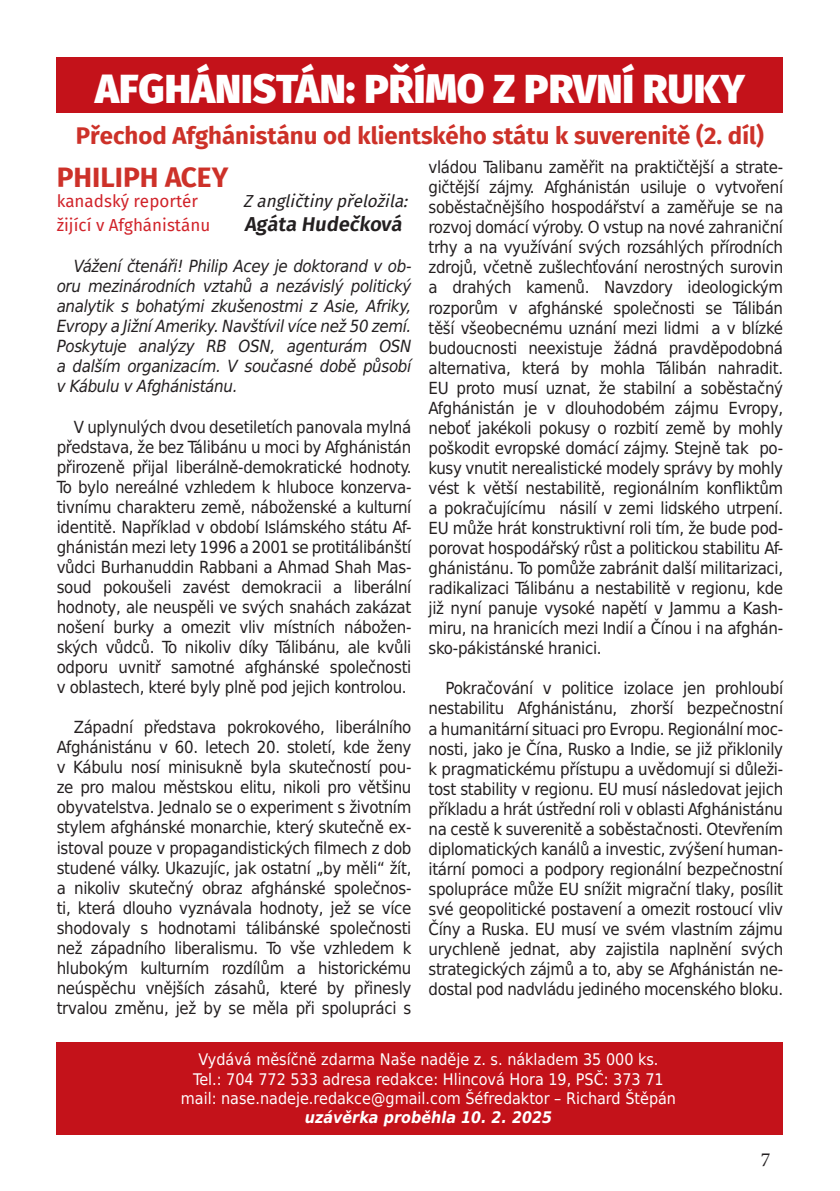
<style>
.page{position:relative;width:840px;height:1191px;background:#fff}
.page>*{position:absolute;margin:0;border:0;box-sizing:border-box;transform-origin:0 0}
.t1{font:800 40px "Fira Sans";color:#fff}
.t2{font:700 28px "Fira Sans";color:#cd3129}
.t3{font:700 24px "Fira Sans";color:#cd3129}
.t4{font:600 20px "Fira Sans";color:#231f20}
.t5{font:20px "Minion Pro";color:#231f20}
.t6{font:17px "Fira Sans";color:#d1232a}
.t7{font:italic 17px "Fira Sans";color:#231f20}
.TEXT{font:16.8px/20px "DejaVu Sans Condensed";letter-spacing:-.02em;color:#231f20;text-align:justify}
.TEXT-2{font:italic 16.8px/20.2px "DejaVu Sans Condensed";letter-spacing:-.02em;color:#231f20;text-align:justify}
.t8{font:16px "DejaVu Sans Condensed";color:#fff}
.t9{font:italic 700 16px "DejaVu Sans Condensed";color:#fff}
</style>
<div class="page">
<div style="left:57px;top:1041px;width:725px;height:93px;background:#c4121a"></div>
<div style="left:57px;top:57px;width:725px;height:55px;background:#c4121a"></div>
<p class="t1" style="left:95px;top:53px;width:651px">AFGHÁNISTÁN: PŘÍMO Z PRVNÍ RUKY</p>
<p class="t3" style="left:76px;top:115px;width:689px">Přechod Afghánistánu od klientského státu k suverenitě (2. díl)</p>
<p class="t2" style="left:57px;top:153px;width:173px">PHILIPH ACEY</p>
<p class="t6" style="left:57px;top:188px;width:143px">kanadský reportér</p>
<p class="t7" style="left:243px;top:188px;width:171px">Zangličtinypřeložila:</p>
<p class="t6" style="left:57px;top:212px;width:155px">žijící v Afghánistánu</p>
<p class="t4" style="left:244px;top:208px;width:163px">Agáta Hudečková</p>
<p class="TEXT-2" style="left:57px;top:255px;width:356px;text-indent:17px">Vážení čtenáři! Philip Acey je doktorand v ob&shy;oru mezinárodních vztahů a nezávislý politický analytik s bohatými zkušenostmi z Asie, Afriky, Evropy a Jižní Ameriky. Navštívil více než 50 zemí.<br>Poskytuje analýzy RB OSN, agenturám OSN a dalším organizacím. V současné době působí v Kábulu v Afghánistánu.</p>
<p class="TEXT" style="left:57px;top:416px;width:356px;text-indent:17px">V uplynulých dvou desetiletích panovala mylná představa, že bez Tálibánu u moci by Afghánistán přirozeně přijal liberálně-demokratické hodnoty.<br>To bylo nereálné vzhledem k hluboce konzerva&shy;tivnímu charakteru země, náboženské a kulturní identitě. Například v období Islámského státu Af&shy;ghánistán mezi lety 1996 a 2001 se protitálibánští vůdci Burhanuddin Rabbani a Ahmad Shah Mas&shy;soud pokoušeli zavést demokracii a liberální hodnoty, ale neuspěli ve svých snahách zakázat nošení burky a omezit vliv místních nábožen&shy;ských vůdců. To nikoliv díky Tálibánu, ale kvůli odporu uvnitř samotné afghánské společnosti v oblastech, které byly plně pod jejich kontrolou.</p>
<p class="TEXT" style="left:57px;top:716px;width:356px;text-indent:17px">Západní představa pokrokového, liberálního Afghánistánu v 60. letech 20. století, kde ženy v Kábulu nosí minisukně byla skutečností pou&shy;ze pro malou městskou elitu, nikoli pro většinu obyvatelstva. Jednalo se o experiment s životním stylem afghánské monarchie, který skutečně ex&shy;istoval pouze v propagandistických filmech z dob studené války. Ukazujíc, jak ostatní „by měli“ žít, a nikoliv skutečný obraz afghánské společnos&shy;ti, která dlouho vyznávala hodnoty, jež se více shodovaly s hodnotami tálibánské společnosti než západního liberalismu. To vše vzhledem k hlubokým kulturním rozdílům a historickému neúspěchu vnějších zásahů, které by přinesly trvalou změnu, jež by se měla při spolupráci s</p>
<p class="TEXT" style="left:428px;top:156px;width:356px">vládou Talibanu zaměřit na praktičtější a strate&shy;gičtější zájmy. Afghánistán usiluje o vytvoření soběstačnějšího hospodářství a zaměřuje se na rozvoj domácí výroby. O vstup na nové zahraniční trhy a na využívání svých rozsáhlých přírodních zdrojů, včetně zušlechťování nerostných surovin a drahých kamenů. Navzdory ideologickým rozporům v afghánské společnosti se Tálibán těší všeobecnému uznání mezi lidmi a v blízké budoucnosti neexistuje žádná pravděpodobná alternativa, která by mohla Tálibán nahradit.<br>EU proto musí uznat, že stabilní a soběstačný Afghánistán je v dlouhodobém zájmu Evropy, neboť jakékoli pokusy o rozbití země by mohly poškodit evropské domácí zájmy. Stejně tak po&shy;kusy vnutit nerealistické modely správy by mohly vést k větší nestabilitě, regionálním konfliktům a pokračujícímu násilí v zemi lidského utrpení.<br>EU může hrát konstruktivní roli tím, že bude pod&shy;porovat hospodářský růst a politickou stabilitu Af&shy;ghánistánu. To pomůže zabránit další militarizaci, radikalizaci Tálibánu a nestabilitě v regionu, kde již nyní panuje vysoké napětí v Jammu a Kash&shy;miru, na hranicích mezi Indií a Čínou i na afghán&shy;sko-pákistánské hranici.</p>
<p class="TEXT" style="left:428px;top:677px;width:356px;text-indent:17px">Pokračování v politice izolace jen prohloubí nestabilitu Afghánistánu, zhorší bezpečnostní a humanitární situaci pro Evropu. Regionální moc&shy;nosti, jako je Čína, Rusko a Indie, se již přiklonily k pragmatickému přístupu a uvědomují si důleži&shy;tost stability v regionu. EU musí následovat jejich příkladu a hrát ústřední roli v oblasti Afghánistánu na cestě k suverenitě a soběstačnosti. Otevřením diplomatických kanálů a investic, zvýšení human&shy;itární pomoci a podpory regionální bezpečnostní spolupráce může EU snížit migrační tlaky, posílit své geopolitické postavení a omezit rostoucí vliv Číny a Ruska. EU musí ve svém vlastním zájmu urychleně jednat, aby zajistila naplnění svých strategických zájmů a to, aby se Afghánistán ne&shy;dostal pod nadvládu jediného mocenského bloku.</p>
<p class="t8" style="left:198px;top:1046px;width:461px">Vydává měsíčně zdarma Naše naděje z. s. nákladem 35 000 ks.</p>
<p class="t8" style="left:193px;top:1065px;width:471px">Tel.: 704 772 533 adresa redakce: Hlincová Hora 19, PSČ: 373 71</p>
<p class="t8" style="left:181px;top:1085px;width:496px">mail: nase.nadeje.redakce@gmail.com Šéfredaktor – Richard Štěpán</p>
<p class="t9" style="left:304px;top:1105px;width:249px">uzávěrka proběhla 10. 2. 2025</p>
<p class="t5" style="left:760px;top:1146px;width:11px">7</p>
</div>
